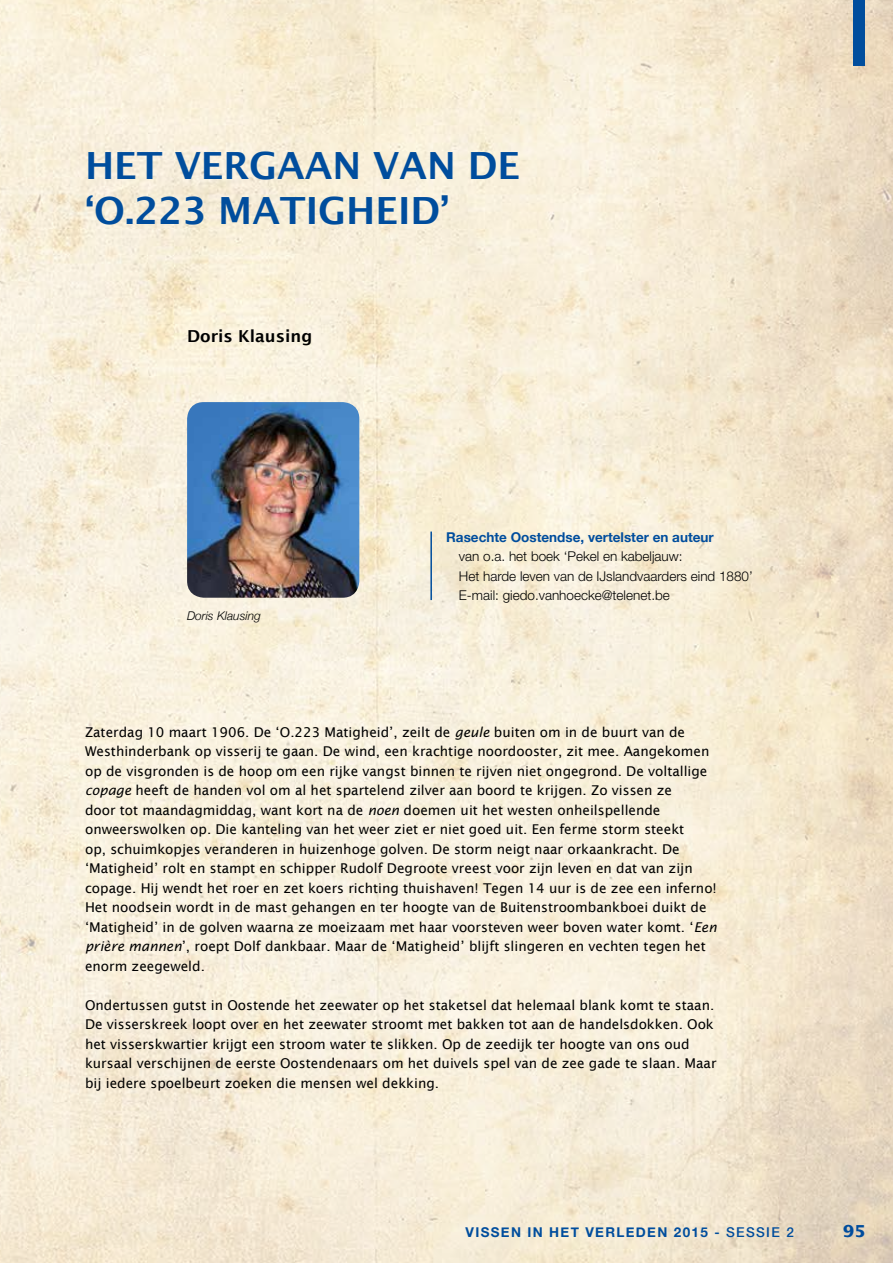
<style>
.page{position:relative;width:893px;height:1263px;background:#fff}
.page>*{position:absolute;margin:0;border:0;box-sizing:border-box;transform-origin:0 0}
.t1{font:600 37.5px/45px "Lucida Sans";color:#004d9d}
.t2{font:600 16.5px "Lucida Sans";color:#000}
.t3{font:700 16.5px "Lucida Sans";color:#004d9d}
.t4{font:13.5px/19.5px "Lucida Sans";color:#000}
.t5{font:300 13.5px/19.5px "Helvetica Neue";color:#000}
.t6{font:700 13.5px "Helvetica Neue";color:#004d9d}
.t7{font:700 13.5px "Helvetica Neue";letter-spacing:.1em;color:#004d9d}
.t8{font:italic 300 12px "Helvetica Neue";color:#000}
.s1{font-family:"Lucida Sans Std";font-style:italic}
.s2{font-style:italic}
.s3{font-weight:500}
</style>
<div class="page">
<img style="left:0;top:0;width:893px;height:1263px">
<div style="left:853px;top:0;width:12px;height:66px;background:#004d9d"></div>
<hr style="left:430px;top:531px;width:2px;height:69px;background:#004d9d">
<img style="left:187px;top:402px;width:172px;height:196px">
<h1 class="t1" style="left:85px;top:143px;width:437px">HET VERGAAN VAN DE ‘O.223 MATIGHEID’</h1>
<p class="t2" style="left:187px;top:327px;width:127px">Doris Klausing</p>
<p class="t8" style="left:187px;top:606px;width:75px">Doris Klausing</p>
<p class="t6" style="left:446px;top:526px;width:269px">Rasechte Oostendse, vertelster en auteur</p>
<p class="t5" style="left:459px;top:546px;width:295px">van o.a. het boek ‘Pekel en kabeljauw:<br>Het harde leven van de IJslandvaarders eind 1880’<br>E-mail: giedo.vanhoecke@telenet.be</p>
<p class="t4" style="left:85px;top:722px;width:633px">Zaterdag 10 maart 1906. De ‘O.223 Matigheid’, zeilt de <span class="s1">geule</span> buiten om in de buurt van de Westhinderbank op visserij te gaan. De wind, een krachtige noordooster, zit mee. Aangekomen op de visgronden is de hoop om een rijke vangst binnen te rijven niet ongegrond. De voltallige <span class="s1">copage</span> heeft de handen vol om al het spartelend zilver aan boord te krijgen. Zo vissen ze<br>door tot maandagmiddag, want kort na de <span class="s1">noen</span> doemen uit het westen onheilspellende onweerswolken op. Die kanteling van het weer ziet er niet goed uit. Een ferme storm steekt<br>op, schuimkopjes veranderen in huizenhoge golven. De storm neigt naar orkaankracht. De ‘Matigheid’ rolt en stampt en schipper Rudolf Degroote vreest voor zijn leven en dat van zijn copage. Hij wendt het roer en zet koers richting thuishaven! Tegen 14 uur is de zee een inferno!<br>Het noodsein wordt in de mast gehangen en ter hoogte van de Buitenstroombankboei duikt de ‘Matigheid’ in de golven waarna ze moeizaam met haar voorsteven weer boven water komt. ‘<span class="s2">Een prière mannen</span>’, roept Dolf dankbaar. Maar de ‘Matigheid’ blijft slingeren en vechten tegen het enorm zeegeweld.</p>
<p class="t4" style="left:85px;top:995px;width:633px">Ondertussen gutst in Oostende het zeewater op het staketsel dat helemaal blank komt te staan.<br>De visserskreek loopt over en het zeewater stroomt met bakken tot aan de handelsdokken. Ook het visserskwartier krijgt een stroom water te slikken. Op de zeedijk ter hoogte van ons oud kursaal verschijnen de eerste Oostendenaars om het duivels spel van de zee gade te slaan. Maar bij iedere spoelbeurt zoeken die mensen wel dekking.</p>
<p class="t7" style="left:466px;top:1221px;width:330px">VISSEN IN HET VERLEDEN 2015 <span class="s3">- SESSIE 2</span></p>
<p class="t3" style="left:843px;top:1221px;width:24px">95</p>
</div>
